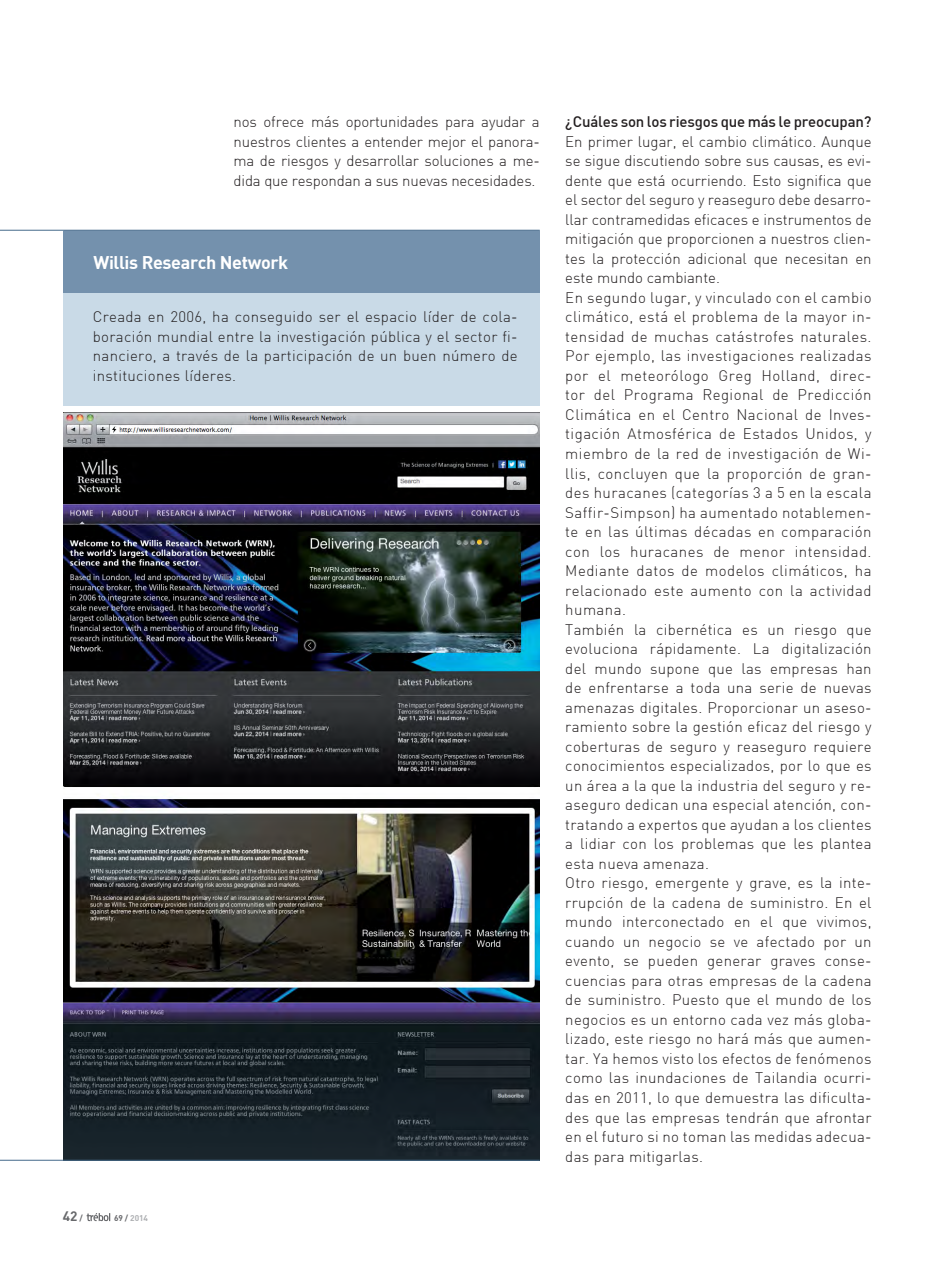
<style>
.page{position:relative;width:935px;height:1263px;background:#fff}
.page>*{position:absolute;margin:0;border:0;box-sizing:border-box;transform-origin:0 0}
.t1{font:700 18px "DIN";letter-spacing:-.02em;color:#fff}
.t2{font:300 15px/19.5px "DIN";letter-spacing:.02em;color:#231f20;text-align:justify}
.t3{font:500 15px "DIN";letter-spacing:-.01em;color:#231f20}
.t4{font:700 13.5px "DIN";color:#67686b}
.t5{font:700 8.25px "DIN";color:#aeb0b3}
.s1{font-size:8.25px}
.s2{color:#67686b}
</style>
<div class="page">
<svg style="left:87px;top:1213px;width:23px;height:7px"></svg>
<div style="left:63px;top:231px;width:477px;height:174px;background:#c9dae7"></div>
<div style="left:63px;top:231px;width:477px;height:61px;background:#7491ad"></div>
<hr style="left:0;top:230px;width:540px;height:1px;background:#466b8c">
<img style="left:64px;top:412px;width:476px;height:747px">
<hr style="left:0;top:1159px;width:540px;height:1px;background:#466b8c">
<p class="t2" style="left:233px;top:112px;width:308px">nos ofrece más oportunidades para ayudar a nuestros clientes a entender mejor el panora&shy;ma de riesgos y desarrollar soluciones a me&shy;dida que respondan a sus nuevas necesidades.</p>
<p class="t3" style="left:565px;top:112px;width:308px">¿Cuáles son los riesgos que más le preocupan?</p>
<p class="t2" style="left:565px;top:132px;width:308px;text-align:left">En primer lugar, el cambio climático. Aunque se sigue discutiendo sobre sus causas, es evi&shy;dente que está ocurriendo. Esto significa que el sector del seguro y reaseguro debe desarro&shy;llar contramedidas eficaces e instrumentos de mitigación que proporcionen a nuestros clien&shy;tes la protección adicional que necesitan en este mundo cambiante.<br>En segundo lugar, y vinculado con el cambio climático, está el problema de la mayor in&shy;tensidad de muchas catástrofes naturales.<br>Por ejemplo, las investigaciones realizadas por el meteorólogo Greg Holland, direc&shy;tor del Programa Regional de Predicción Climática en el Centro Nacional de Inves&shy;tigación Atmosférica de Estados Unidos, y miembro de la red de investigación de Wi&shy;llis, concluyen que la proporción de gran&shy;des huracanes (categorías 3 a 5 en la escala Saffir-Simpson) ha aumentado notablemen&shy;te en las últimas décadas en comparación con los huracanes de menor intensidad.<br>Mediante datos de modelos climáticos, ha relacionado este aumento con la actividad humana.<br>También la cibernética es un riesgo que evoluciona rápidamente. La digitalización del mundo supone que las empresas han de enfrentarse a toda una serie de nuevas amenazas digitales. Proporcionar un aseso&shy;ramiento sobre la gestión eficaz del riesgo y coberturas de seguro y reaseguro requiere conocimientos especializados, por lo que es un área a la que la industria del seguro y re&shy;aseguro dedican una especial atención, con&shy;tratando a expertos que ayudan a los clientes a lidiar con los problemas que les plantea esta nueva amenaza.<br>Otro riesgo, emergente y grave, es la inte&shy;rrupción de la cadena de suministro. En el mundo interconectado en el que vivimos, cuando un negocio se ve afectado por un evento, se pueden generar graves conse&shy;cuencias para otras empresas de la cadena de suministro. Puesto que el mundo de los negocios es un entorno cada vez más globa&shy;lizado, este riesgo no hará más que aumen&shy;tar. Ya hemos visto los efectos de fenómenos como las inundaciones de Tailandia ocurri&shy;das en 2011, lo que demuestra las dificulta&shy;des que las empresas tendrán que afrontar en el futuro si no toman las medidas adecua&shy;das para mitigarlas.</p>
<p class="t1" style="left:93px;top:251px;width:196px">Willis Research Network</p>
<p class="t2" style="left:93px;top:307px;width:426px">Creada en 2006, ha conseguido ser el espacio líder de cola&shy;boración mundial entre la investigación pública y el sector fi&shy;nanciero, a través de la participación de un buen número de instituciones líderes.</p>
<p class="t4" style="left:63px;top:1206px;width:21px">42 <span class="s1">/</span></p>
<p class="t5" style="left:114px;top:1212px;width:36px"><span class="s2">69 /</span> 2014</p>
</div>
